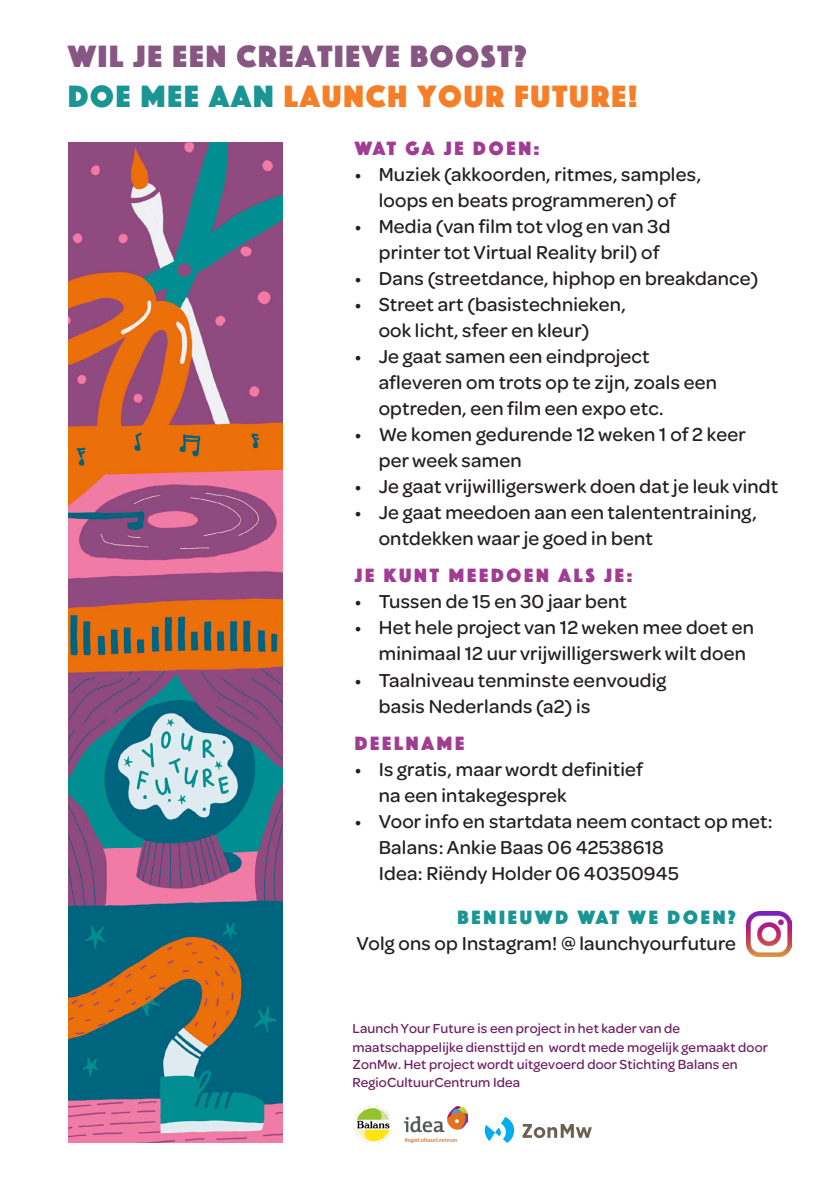
<style>
.page{position:relative;width:840px;height:1191px;background:#fff}
.page>*{position:absolute;margin:0;border:0;box-sizing:border-box;transform-origin:0 0}
.Plat{font:32px "Phosphate Solid";letter-spacing:.06em;color:#f47f28}
.Plat-2{font:32px "Phosphate Solid";letter-spacing:.06em;color:#875683}
.Plat-3{font:500 20px/26px "Omnes";letter-spacing:.01em;color:#231f20}
.Kop_1{font:20px "Phosphate Solid";letter-spacing:.14em;color:#a13c93}
.Kop_1-2{font:20px "Phosphate Solid";letter-spacing:.14em;color:#1a9594}
.Plat-4{font:500 14px/18px "Omnes";letter-spacing:.01em;color:#6d1c63}
.s1{color:#1a9594}
</style>
<div class="page">
<img style="left:746px;top:911px;width:45px;height:45px">
<svg style="left:522px;top:1124px;width:69px;height:14px"></svg>
<svg style="left:484px;top:1117px;width:30px;height:25px"></svg>
<img style="left:354px;top:1106px;width:37px;height:36px">
<img style="left:404px;top:1106px;width:63px;height:37px">
<img style="left:68px;top:142px;width:214px;height:1001px">
<p class="Plat-2" style="left:68px;top:34px;width:460px">WIL JE EEN CREATIEVE BOOST?</p>
<p class="Plat" style="left:68px;top:74px;width:570px"><span class="s1">DOE MEE AAN</span> LAUNCH YOUR FUTURE!</p>
<p class="Kop_1" style="left:354px;top:134px;width:186px">WAT GA JE DOEN:</p>
<p class="Plat-3" style="left:354px;top:160px;width:348px;text-align:center">• Muziek (akkoorden, ritmes, samples, loops en beats programmeren) of</p>
<p class="Plat-3" style="left:378px;top:212px;width:293px;text-indent:-24px">• Media (van film tot vlog en van 3d printer tot Virtual Reality bril) of</p>
<p class="Plat-3" style="left:354px;top:264px;width:405px">• Dans (streetdance, hiphop en breakdance)</p>
<p class="Plat-3" style="left:378px;top:290px;width:248px;text-indent:-24px">• Street art (basistechnieken, ook licht, sfeer en kleur)</p>
<p class="Plat-3" style="left:378px;top:342px;width:339px;text-indent:-24px">• Je gaat samen een eindproject afleveren om trots op te zijn, zoals een optreden, een film een expo etc.</p>
<p class="Plat-3" style="left:378px;top:420px;width:368px;text-indent:-24px">• We komen gedurende 12 weken 1 of 2 keer per week samen</p>
<p class="Plat-3" style="left:354px;top:472px;width:425px">• Je gaat vrijwilligerswerk doen dat je leuk vindt</p>
<p class="Plat-3" style="left:378px;top:498px;width:379px;text-indent:-24px">• Je gaat meedoen aan een talententraining, ontdekken waar je goed in bent</p>
<p class="Kop_1" style="left:354px;top:561px;width:279px">JE KUNT MEEDOEN ALS JE:</p>
<p class="Plat-3" style="left:354px;top:587px;width:273px">• Tussen de 15 en 30 jaar bent</p>
<p class="Plat-3" style="left:378px;top:613px;width:376px;text-indent:-24px">• Het hele project van 12 weken mee doet en minimaal 12 uur vrijwilligerswerk wilt doen</p>
<p class="Plat-3" style="left:378px;top:665px;width:289px;text-indent:-24px">• Taalniveau tenminste eenvoudig basis Nederlands (a2) is</p>
<p class="Kop_1" style="left:354px;top:729px;width:111px">DEELNAME</p>
<p class="Plat-3" style="left:378px;top:755px;width:266px;text-indent:-24px">• Is gratis, maar wordt definitief na een intakegesprek</p>
<p class="Plat-3" style="left:378px;top:807px;width:395px;text-indent:-24px">• Voor info en startdata neem contact op met:<br>Balans: Ankie Baas 06 42538618<br>Idea: Riëndy Holder 06 40350945</p>
<p class="Kop_1-2" style="left:457px;top:903px;width:280px">BENIEUWD WAT WE DOEN?</p>
<p class="Plat-3" style="left:356px;top:929px;width:380px">Volg ons op Instagram! @ launchyourfuture</p>
<p class="Plat-4" style="left:352px;top:1018px;width:417px">Launch Your Future is een project in het kader van de maatschappelijke diensttijd en wordt mede mogelijk gemaakt door ZonMw. Het project wordt uitgevoerd door Stichting Balans en RegioCultuurCentrum Idea</p>
</div>
